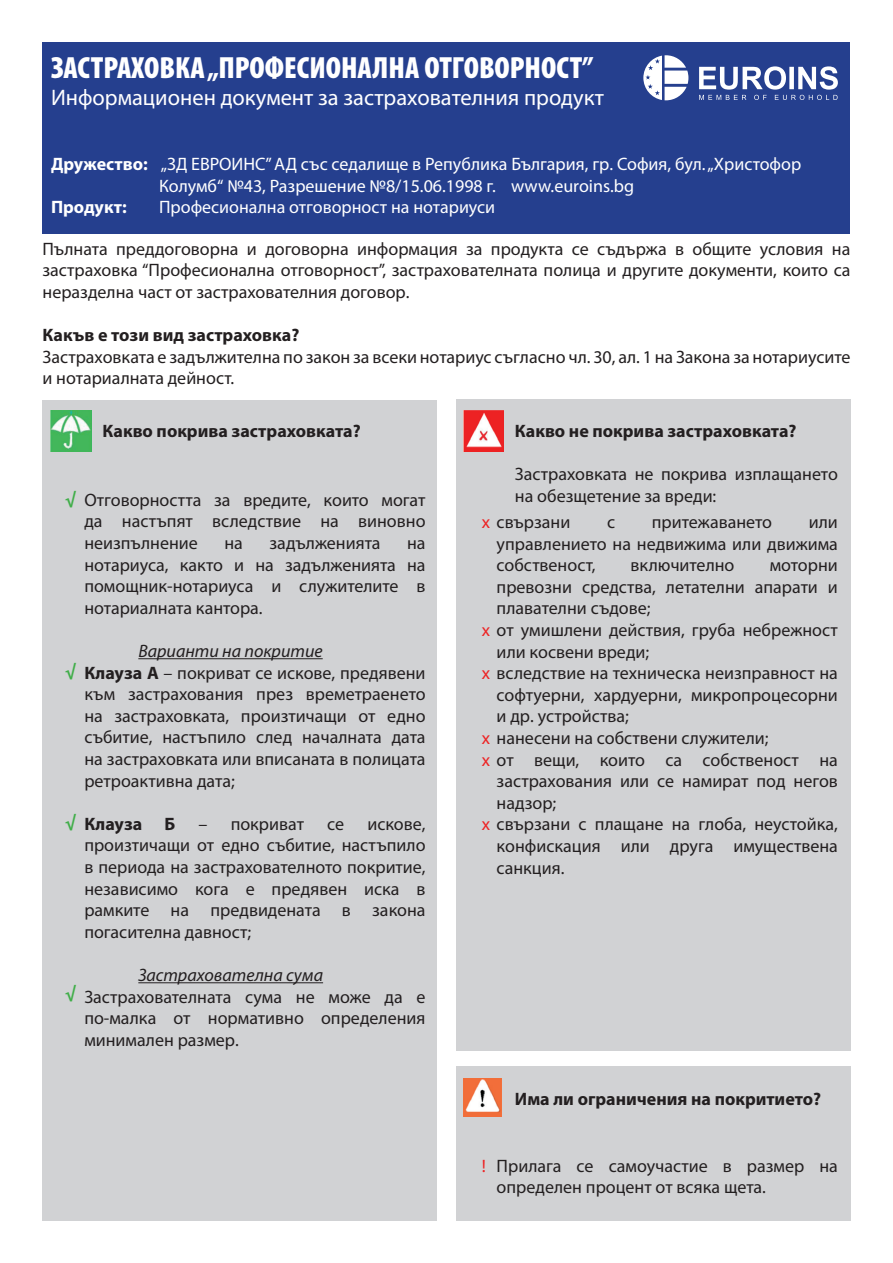
<style>
.page{position:relative;width:893px;height:1263px;background:#fff}
.page>*{position:absolute;margin:0;border:0;box-sizing:border-box;transform-origin:0 0}
.t1{font:900 condensed 30.75px "Myriad Pro";color:#fff}
.t2{font:22.5px "Myriad Pro";color:#fff}
.t3{font:18px/21.6px "Myriad Pro";color:#231f20;text-align:justify}
.t4{font:18px/21.6px "Myriad Pro";color:#fff}
.t5{font:700 18px "Myriad Pro";color:#231f20}
.t6{font:italic 18px "Myriad Pro";color:#231f20}
.t7{font:700 18px "Myriad Pro";color:#fff}
.t8{font:700 18px "Myriad Pro";color:#40ae49}
.t9{font:18px "Myriad Pro";color:#ed2223}
.s1{font-weight:700}
.s2{color:#ed2223}
.s3{font-style:italic}
</style>
<div class="page">
<div style="left:43px;top:43px;width:807px;height:191px;background:#253f8e"></div>
<svg style="left:643px;top:55px;width:195px;height:45px"></svg>
<div style="left:43px;top:400px;width:394px;height:820px;background:#d1d2d4"></div>
<div style="left:456px;top:400px;width:394px;height:651px;background:#d1d2d4"></div>
<div style="left:456px;top:1066px;width:394px;height:154px;background:#d1d2d4"></div>
<hr style="left:138px;top:658px;width:185px;height:1px;background:#231f20">
<hr style="left:138px;top:982px;width:185px;height:1px;background:#231f20">
<img style="left:51px;top:410px;width:41px;height:42px">
<img style="left:464px;top:410px;width:40px;height:42px">
<img style="left:464px;top:1078px;width:38px;height:39px">
<h1 class="t1" style="left:51px;top:48px;width:544px">ЗАСТРАХОВКА „ПРОФЕСИОНАЛНА ОТГОВОРНОСТ”</h1>
<p class="t2" style="left:51px;top:84px;width:555px">Информационен документ за застрахователния продукт</p>
<p class="t4" style="left:159px;top:153px;width:644px;text-indent:-108px"><span class="s1">Дружество:</span> „ЗД ЕВРОИНС” АД със седалище в Република България, гр. София, бул. „Христофор<br>Колумб“ №43, Разрешение №8/15.06.1998 г. www.euroins.bg</p>
<p class="t7" style="left:51px;top:196px;width:77px">Продукт:</p>
<p class="t4" style="left:159px;top:196px;width:338px">Професионална отговорност на нотариуси</p>
<p class="t3" style="left:43px;top:238px;width:809px">Пълната преддоговорна и договорна информация за продукта се съдържа в общите условия на застраховка “Професионална отговорност”, застрахователната полица и другите документи, които са неразделна част от застрахователния договор.</p>
<p class="t5" style="left:43px;top:323px;width:258px">Какъв е този вид застраховка?</p>
<p class="t3" style="left:43px;top:346px;width:809px">Застраховката е задължителна по закон за всеки нотариус съгласно чл. 30, ал. 1 на Закона за нотариусите и нотариалната дейност.</p>
<p class="t8" style="left:65px;top:488px;width:12px">√</p>
<p class="t8" style="left:65px;top:660px;width:12px">√</p>
<p class="t8" style="left:65px;top:811px;width:12px">√</p>
<p class="t8" style="left:65px;top:982px;width:12px">√</p>
<p class="t5" style="left:103px;top:419px;width:259px">Какво покрива застраховката?</p>
<p class="t5" style="left:515px;top:419px;width:283px">Какво не покрива застраховката?</p>
<p class="t3" style="left:515px;top:463px;width:324px">Застраховката не покрива изплащането на обезщетение за вреди:</p>
<p class="t3" style="left:84px;top:489px;width:343px">Отговорността за вредите, които могат да настъпят вследствие на виновно неизпълнение</p>
<p class="t3" style="left:482px;top:511px;width:90px"><span class="s2">x</span> свързани</p>
<p class="t3" style="left:607px;top:511px;width:10px">с</p>
<p class="t3" style="left:652px;top:511px;width:122px">притежаването</p>
<p class="t3" style="left:497px;top:511px;width:343px;text-indent:312px">или управлението на недвижима или движима собственост,</p>
<p class="t3" style="left:84px;top:532px;width:343px;text-indent:323px">на нотариуса, както и на задълженията на помощник-нотариуса и служителите в нотариалната кантора.</p>
<p class="t3" style="left:84px;top:640px;width:343px;text-align:left;text-indent:54px"><span class="s3">Варианти на покритие<br></span><span class="s1">Клауза А</span> – покриват се искове, предявени към застрахования през времетраенето на застраховката, произтичащи от едно събитие, настъпило след началната дата на застраховката или вписаната в полицата ретроактивна дата;</p>
<p class="t5" style="left:84px;top:812px;width:93px">Клауза Б</p>
<p class="t3" style="left:199px;top:813px;width:107px">– покриват</p>
<p class="t3" style="left:327px;top:813px;width:18px">се</p>
<p class="t3" style="left:224px;top:532px;width:20px">на</p>
<p class="t3" style="left:270px;top:532px;width:112px">задълженията</p>
<p class="t3" style="left:631px;top:554px;width:105px">включително</p>
<p class="t3" style="left:770px;top:554px;width:70px">моторни</p>
<p class="t3" style="left:497px;top:576px;width:343px">превозни средства, летателни апарати и</p>
<p class="t3" style="left:497px;top:597px;width:155px">плавателни съдове;</p>
<p class="t3" style="left:482px;top:619px;width:358px"><span class="s2">x</span> от умишлени действия, груба небрежност</p>
<p class="t3" style="left:497px;top:640px;width:154px">или косвени вреди;</p>
<p class="t3" style="left:482px;top:662px;width:358px"><span class="s2">x</span> вследствие на техническа неизправност на</p>
<p class="t3" style="left:497px;top:684px;width:343px">софтуерни, хардуерни, микропроцесорни</p>
<p class="t3" style="left:497px;top:705px;width:134px">и др. устройства;</p>
<p class="t3" style="left:482px;top:727px;width:288px"><span class="s2">x</span> нанесени на собствени служители;</p>
<p class="t3" style="left:482px;top:748px;width:358px"><span class="s2">x</span> от вещи, които са собственост на</p>
<p class="t3" style="left:497px;top:770px;width:343px">застрахования или се намират под негов</p>
<p class="t3" style="left:497px;top:792px;width:61px">надзор;</p>
<p class="t3" style="left:482px;top:813px;width:358px"><span class="s2">x</span> свързани с плащане на глоба, неустойка,</p>
<p class="t3" style="left:497px;top:835px;width:343px">конфискация или друга имуществена</p>
<p class="t3" style="left:497px;top:856px;width:69px">санкция.</p>
<p class="t3" style="left:84px;top:813px;width:343px;text-indent:283px">искове, произтичащи от едно събитие, настъпило в периода на застрахователното покритие, независимо кога е предявен иска в рамките на предвидената в закона погасителна давност;</p>
<p class="t6" style="left:138px;top:964px;width:186px">Застрахователна сума</p>
<p class="t3" style="left:84px;top:985px;width:343px">Застрахователната сума не може да е по-малка от нормативно определения минимален размер.</p>
<p class="t5" style="left:515px;top:1087px;width:308px">Има ли ограничения на покритието?</p>
<p class="t9" style="left:482px;top:1154px;width:6px">!</p>
<p class="t3" style="left:497px;top:1154px;width:343px">Прилага се самоучастие в размер на определен процент от всяка щета.</p>
</div>
